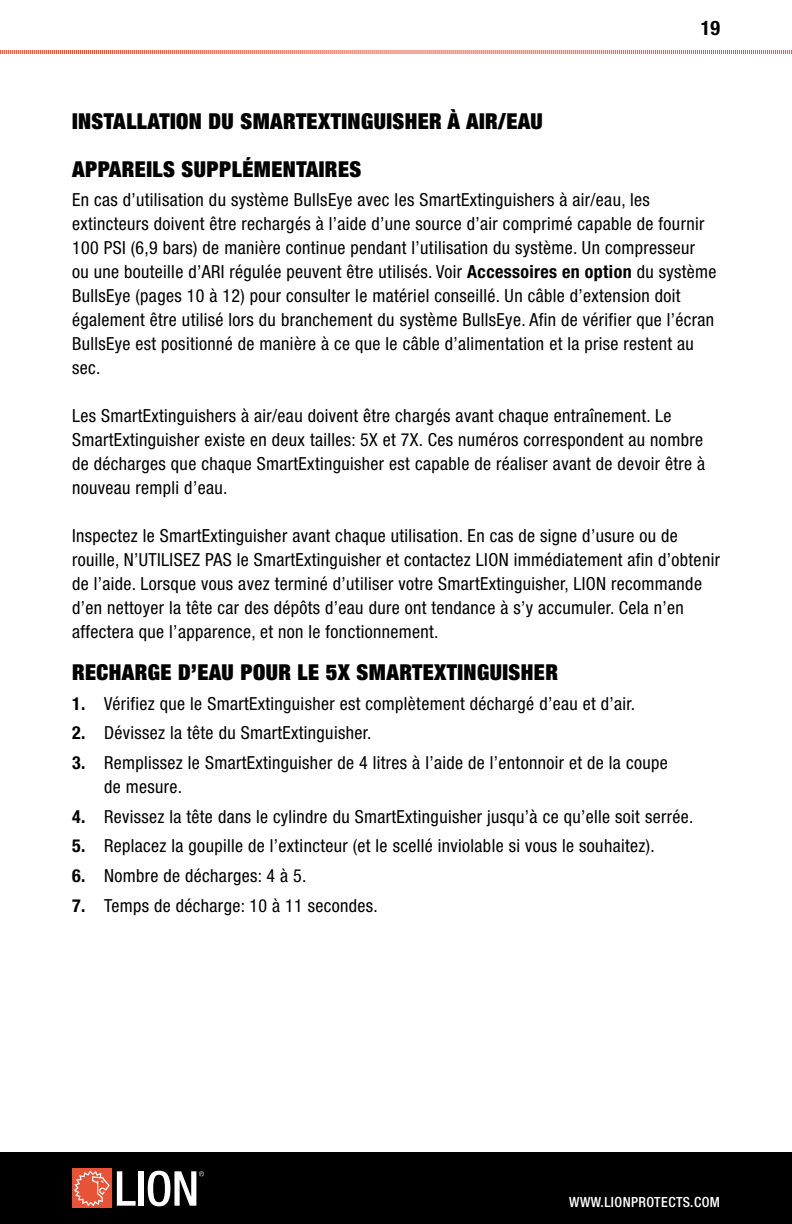
<style>
.page{position:relative;width:792px;height:1224px;background:#fff}
.page>*{position:absolute;margin:0;border:0;box-sizing:border-box;transform-origin:0 0}
.t1{font:900 condensed 22px/47.6px "Helvetica Neue LT Std";letter-spacing:.02em;color:#000}
.t2{font:700 condensed 20px "Helvetica Neue LT Std";color:#000}
.t3{font:condensed 18px/24px "Helvetica Neue LT Std";letter-spacing:.02em;color:#000}
.t4{font:500 condensed 14px "Helvetica Neue LT Std";letter-spacing:.03em;color:#fff}
.s1{font-weight:700}
</style>
<div class="page">
<div style="left:0;top:1152px;width:792px;height:72px;background:#000"></div>
<svg style="left:0;top:50px;width:792px;height:4px;background:#f2a799"></svg>
<svg style="left:117px;top:1171px;width:19px;height:35px"></svg>
<div style="left:138px;top:1171px;width:6px;height:35px;background:#fff"></div>
<div style="left:72px;top:1169px;width:40px;height:39px;background:#e85236"></div>
<svg style="left:74px;top:1170px;width:36px;height:36px"></svg>
<svg style="left:148px;top:1171px;width:56px;height:35px"></svg>
<p class="t2" style="left:701px;top:16px;width:21px">19</p>
<p class="t1" style="left:72px;top:97px;width:472px">INSTALLATION DU SMARTEXTINGUISHER À AIR/EAU<br>APPAREILS SUPPLÉMENTAIRES</p>
<p class="t3" style="left:72px;top:188px;width:646px">En cas d’utilisation du système BullsEye avec les SmartExtinguishers à air/eau, les extincteurs doivent être rechargés à l’aide d’une source d’air comprimé capable de fournir 100 PSI (6,9 bars) de manière continue pendant l’utilisation du système. Un compresseur<br>ou une bouteille d’ARI régulée peuvent être utilisés. Voir <span class="s1">Accessoires en option</span> du système BullsEye (pages 10 à 12) pour consulter le matériel conseillé. Un câble d’extension doit également être utilisé lors du branchement du système BullsEye. Afin de vérifier que l’écran BullsEye est positionné de manière à ce que le câble d’alimentation et la prise restent au sec.</p>
<p class="t3" style="left:72px;top:404px;width:635px">Les SmartExtinguishers à air/eau doivent être chargés avant chaque entraînement. Le SmartExtinguisher existe en deux tailles: 5X et 7X. Ces numéros correspondent au nombre de décharges que chaque SmartExtinguisher est capable de réaliser avant de devoir être à nouveau rempli d’eau.</p>
<p class="t3" style="left:72px;top:524px;width:650px">Inspectez le SmartExtinguisher avant chaque utilisation. En cas de signe d’usure ou de rouille, N’UTILISEZ PAS le SmartExtinguisher et contactez LION immédiatement afin d’obtenir de l’aide. Lorsque vous avez terminé d’utiliser votre SmartExtinguisher, LION recommande d’en nettoyer la tête car des dépôts d’eau dure ont tendance à s’y accumuler. Cela n’en affectera que l’apparence, et non le fonctionnement.</p>
<p class="t1" style="left:72px;top:648px;width:488px">RECHARGE D’EAU POUR LE 5X SMARTEXTINGUISHER</p>
<p class="t3" style="left:72px;top:691px;width:565px"><span class="s1">1.</span> Vérifiez que le SmartExtinguisher est complètement déchargé d’eau et d’air.</p>
<p class="t3" style="left:72px;top:721px;width:301px"><span class="s1">2.</span> Dévissez la tête du SmartExtinguisher.</p>
<p class="t3" style="left:104px;top:751px;width:565px;text-indent:-32px"><span class="s1">3.</span> Remplissez le SmartExtinguisher de 4 litres à l’aide de l’entonnoir et de la coupe de mesure.</p>
<p class="t3" style="left:72px;top:804px;width:623px"><span class="s1">4.</span> Revissez la tête dans le cylindre du SmartExtinguisher jusqu’à ce qu’elle soit serrée.</p>
<p class="t3" style="left:72px;top:834px;width:584px"><span class="s1">5.</span> Replacez la goupille de l’extincteur (et le scellé inviolable si vous le souhaitez).</p>
<p class="t3" style="left:72px;top:864px;width:236px"><span class="s1">6.</span> Nombre de décharges: 4 à 5.</p>
<p class="t3" style="left:72px;top:893px;width:307px"><span class="s1">7.</span> Temps de décharge: 10 à 11 secondes.</p>
<p class="t4" style="left:569px;top:1193px;width:152px">WWW.LIONPROTECTS.COM</p>
</div>
